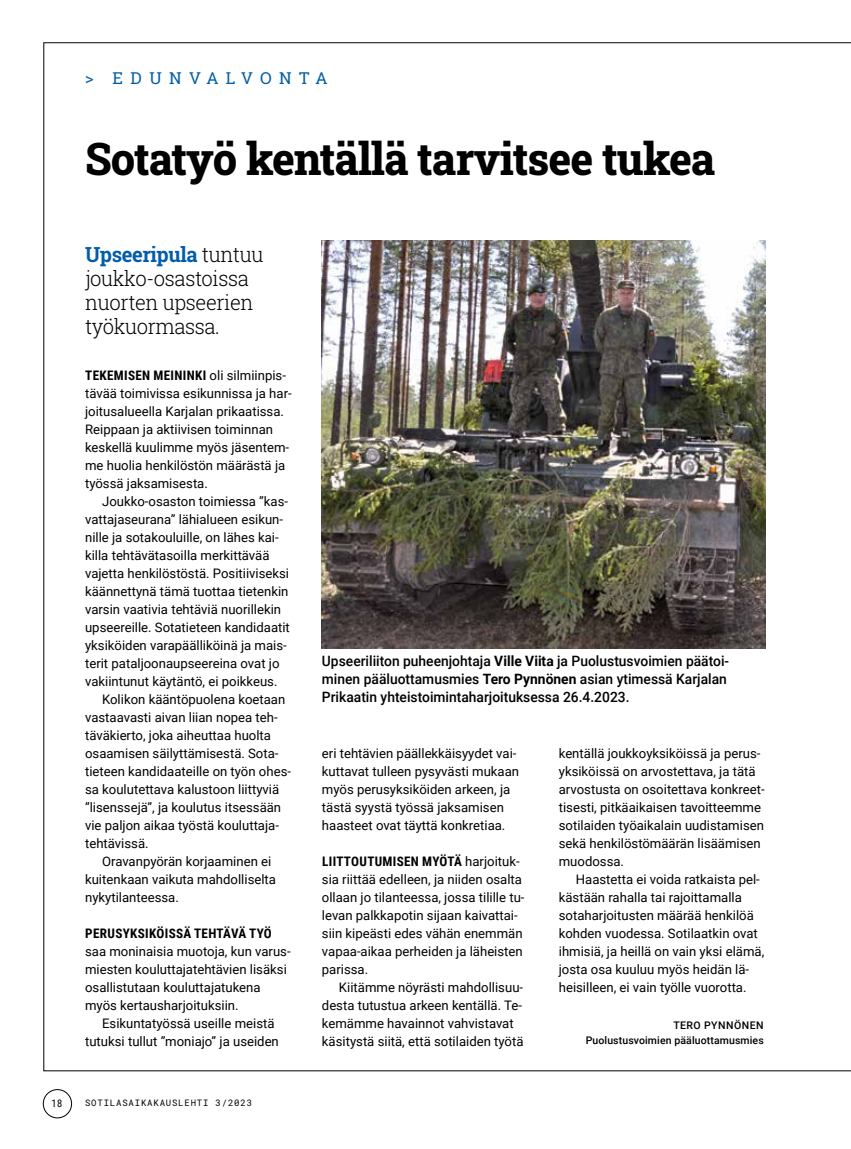
<style>
.page{position:relative;width:851px;height:1149px;background:#fff}
.page>*{position:absolute;margin:0;border:0;box-sizing:border-box;transform-origin:0 0}
.t1{font:800 45px "Roboto Slab";letter-spacing:-.02em;color:#000;scale:.96 1}
.t2{font:300 21px/24px "Roboto Slab";letter-spacing:-.02em;color:#000;scale:.96 1}
.t3{font:16.5px "Roboto Slab";letter-spacing:.45em;color:#005da9}
.t4{font:500 14.25px/18px "Roboto";color:#000}
.t5{font:13.2px/18px "Roboto";color:#000}
.t6{font:700 13.2px "Roboto Condensed";letter-spacing:.025em;color:#000}
.t7{font:500 10.5px/15px "Roboto";letter-spacing:.01em;color:#000;text-align:right}
.t8{font:10.5px "Roboto Condensed";color:#000}
.t9{font:9px "Roboto Mono";letter-spacing:.09em;color:#000}
.s1{font-weight:700;color:#005da9}
.s2{font-family:"Roboto";font-weight:400}
.s3{font-weight:700}
</style>
<div class="page">
<img style="left:322px;top:240px;width:443px;height:408px">
<div style="left:43px;top:1088px;width:29px;height:29px;border:1px solid #000;border-radius:50%"></div>
<p class="t3" style="left:85px;top:67px;width:244px">&gt; EDUNVALVONTA</p>
<h1 class="t1" style="left:85px;top:128px;width:658px">Sotatyö kentällä tarvitsee tukea</h1>
<h2 class="t2" style="left:85px;top:242px;width:187px"><span class="s1">Upseeripula</span> tuntuu joukko-osastoissa nuorten upseerien työkuormassa.</h2>
<p class="t6" style="left:85px;top:366px;width:202px">TEKEMISEN MEININKI <span class="s2">oli silmiinpis-</span></p>
<p class="t5" style="left:85px;top:383px;width:208px">tävää toimivissa esikunnissa ja har&shy;joitusalueella Karjalan prikaatissa.<br>Reippaan ja aktiivisen toiminnan keskellä kuulimme myös jäsentem&shy;me huolia henkilöstön määrästä ja työssä jaksamisesta.</p>
<p class="t5" style="left:102px;top:491px;width:187px">Joukko-osaston toimiessa ”kas-</p>
<p class="t5" style="left:85px;top:509px;width:199px">vattajaseurana” lähialueen esikun-</p>
<p class="t5" style="left:85px;top:527px;width:195px">nille ja sotakouluille, on lähes kai-</p>
<p class="t5" style="left:85px;top:545px;width:186px">killa tehtävätasoilla merkittävää</p>
<p class="t5" style="left:85px;top:563px;width:205px">vajetta henkilöstöstä. Positiiviseksi</p>
<p class="t5" style="left:85px;top:581px;width:205px">käännettynä tämä tuottaa tietenkin</p>
<p class="t5" style="left:85px;top:599px;width:197px">varsin vaativia tehtäviä nuorillekin</p>
<p class="t5" style="left:85px;top:617px;width:206px">upseereille. Sotatieteen kandidaatit</p>
<p class="t5" style="left:85px;top:635px;width:203px">yksiköiden varapäälliköinä ja mais-</p>
<p class="t5" style="left:85px;top:653px;width:196px">terit pataljoonaupseereina ovat jo</p>
<p class="t5" style="left:85px;top:671px;width:194px">vakiintunut käytäntö, ei poikkeus.</p>
<p class="t5" style="left:102px;top:689px;width:185px">Kolikon kääntöpuolena koetaan</p>
<p class="t5" style="left:85px;top:707px;width:194px">vastaavasti aivan liian nopea teh-</p>
<p class="t5" style="left:85px;top:725px;width:187px">täväkierto, joka aiheuttaa huolta</p>
<p class="t5" style="left:85px;top:743px;width:195px">osaamisen säilyttämisestä. Sota-</p>
<p class="t5" style="left:85px;top:761px;width:207px">tieteen kandidaateille on työn ohes-</p>
<p class="t5" style="left:85px;top:779px;width:196px">sa koulutettava kalustoon liittyviä</p>
<p class="t5" style="left:85px;top:797px;width:198px">”lisenssejä”, ja koulutus itsessään</p>
<p class="t5" style="left:85px;top:815px;width:195px">vie paljon aikaa työstä kouluttaja-</p>
<p class="t5" style="left:85px;top:833px;width:65px">tehtävissä.</p>
<p class="t5" style="left:102px;top:851px;width:171px">Oravanpyörän korjaaminen ei</p>
<p class="t5" style="left:85px;top:869px;width:192px">kuitenkaan vaikuta mahdolliselta</p>
<p class="t5" style="left:85px;top:887px;width:95px">nykytilanteessa.</p>
<p class="t6" style="left:85px;top:923px;width:188px">PERUSYKSIKÖISSÄ TEHTÄVÄ TYÖ</p>
<p class="t5" style="left:85px;top:941px;width:207px">saa moninaisia muotoja, kun varus&shy;miesten kouluttajatehtävien lisäksi osallistutaan kouluttajatukena myös kertausharjoituksiin.</p>
<p class="t5" style="left:85px;top:1013px;width:195px;text-indent:17px">Esikuntatyössä useille meistä tutuksi tullut ”moniajo” ja useiden</p>
<p class="t8" style="left:52px;top:1095px;width:12px">18</p>
<p class="t9" style="left:85px;top:1096px;width:168px">SOTILASAIKAKAUSLEHTI 3/2023</p>
<p class="t4" style="left:322px;top:651px;width:408px">Upseeriliiton puheenjohtaja <span class="s3">Ville Viita</span> ja Puolustusvoimien päätoi&shy;minen pääluottamusmies <span class="s3">Tero Pynnönen</span> asian ytimessä Karjalan<br>Prikaatin yhteistoimintaharjoituksessa 26.4.2023.</p>
<p class="t5" style="left:322px;top:743px;width:199px">eri tehtävien päällekkäisyydet vai&shy;kuttavat tulleen pysyvästi mukaan myös perusyksiköiden arkeen, ja tästä syystä työssä jaksamisen haasteet ovat täyttä konkretiaa.</p>
<p class="t6" style="left:322px;top:851px;width:199px">LIITTOUTUMISEN MYÖTÄ <span class="s2">harjoituk-</span></p>
<p class="t5" style="left:322px;top:869px;width:204px">sia riittää edelleen, ja niiden osalta ollaan jo tilanteessa, jossa tilille tu&shy;levan palkkapotin sijaan kaivattai&shy;siin kipeästi edes vähän enemmän vapaa-aikaa perheiden ja läheisten parissa.</p>
<p class="t5" style="left:322px;top:977px;width:203px;text-indent:17px">Kiitämme nöyrästi mahdollisuu&shy;desta tutustua arkeen kentällä. Te&shy;kemämme havainnot vahvistavat käsitystä siitä, että sotilaiden työtä</p>
<p class="t5" style="left:558px;top:743px;width:207px">kentällä joukkoyksiköissä ja perus&shy;yksiköissä on arvostettava, ja tätä arvostusta on osoitettava konkreet&shy;tisesti, pitkäaikaisen tavoitteemme sotilaiden työaikalain uudistamisen sekä henkilöstömäärän lisäämisen muodossa.</p>
<p class="t5" style="left:558px;top:869px;width:207px;text-indent:17px">Haastetta ei voida ratkaista pel&shy;kästään rahalla tai rajoittamalla sotaharjoitusten määrää henkilöä kohden vuodessa. Sotilaatkin ovat ihmisiä, ja heillä on vain yksi elämä, josta osa kuuluu myös heidän lä&shy;heisilleen, ei vain työlle vuorotta.</p>
<p class="t7" style="left:585px;top:1017px;width:179px">TERO PYNNÖNEN<br>Puolustusvoimien pääluottamusmies</p>
</div>
